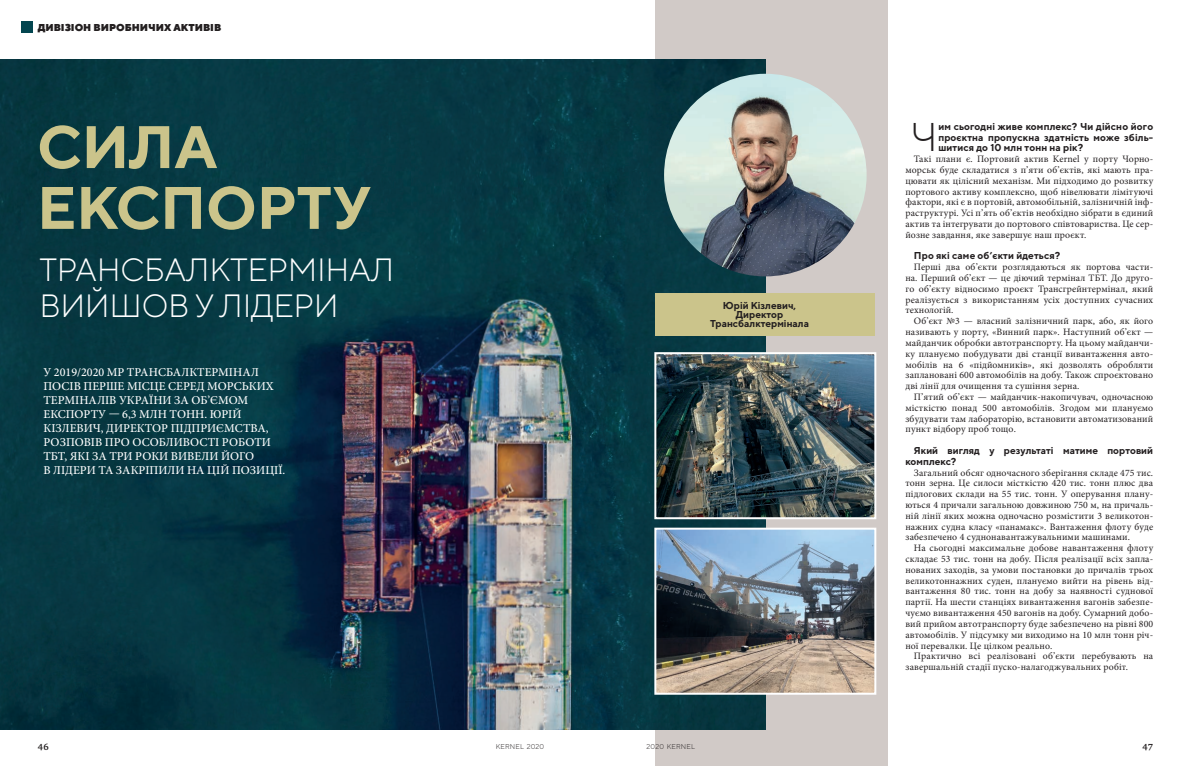
<style>
.page{position:relative;width:1191px;height:766px;background:#fff}
.page>*{position:absolute;margin:0;border:0;box-sizing:border-box;transform-origin:0 0}
.SuperSmall_text{font:700 59.8px "TT Norms";letter-spacing:-.01em;color:#cbc48b}
.Body_text{font:300 40px "TT Norms";color:#231f20}
.SuperSmall_text-2{font:300 32.2px/36px "TT Norms";letter-spacing:-.01em;color:#fff}
.Body_text-2{font:500 12px/14px "Minion Pro";color:#fff}
.Body_text-3{font:700 10px/10.8px "TT Norms";letter-spacing:.01em;color:#231f20;text-align:justify}
.SuperSmall_text-3{font:700 10px "TT Norms";color:#231f20}
.t1{font:900 10px "TT Norms";color:#231f20}
.Body_text-4{font:9.8px/10.8px "Minion Pro";letter-spacing:.01em;color:#231f20;text-align:justify}
.t2{font:700 9px "Charter C";color:#231f20}
.t3{font:300 7px "TT Norms";letter-spacing:.02em;color:#231f20}
</style>
<div class="page">
<div style="left:655px;top:0;width:232px;height:765px;background:#d1cac7"></div>
<img style="left:0;top:60px;width:765px;height:669px">
<img style="left:664px;top:74px;width:202px;height:202px;border-radius:101px">
<div style="left:655px;top:293px;width:220px;height:43px;background:#cbc48b"></div>
<img style="left:657px;top:355px;width:216px;height:161px">
<div style="left:654px;top:352px;width:222px;height:167px;border:2px solid #fff"></div>
<img style="left:657px;top:530px;width:216px;height:161px">
<div style="left:654px;top:527px;width:222px;height:167px;border:2px solid #fff"></div>
<div style="left:21px;top:21px;width:12px;height:12px;background:#034650"></div>
<p class="t1" style="left:38px;top:21px;width:185px">ДИВІЗІОН ВИРОБНИЧИХ АКТИВІВ</p>
<p class="SuperSmall_text" style="left:37px;top:109px;width:182px">СИЛА</p>
<p class="SuperSmall_text" style="left:37px;top:170px;width:335px">ЕКСПОРТУ</p>
<p class="SuperSmall_text-2" style="left:39px;top:250px;width:356px">ТРАНСБАЛКТЕРМІНАЛ<br>ВИЙШОВ У ЛІДЕРИ</p>
<p class="Body_text-2" style="left:44px;top:365px;width:243px">У 2019/2020 МР ТРАНСБАЛКТЕРМІНАЛ<br>ПОСІВ ПЕРШЕ МІСЦЕ СЕРЕД МОРСЬКИХ<br>ТЕРМІНАЛІВ УКРАЇНИ ЗА ОБ’ЄМОМ<br>ЕКСПОРТУ — 6,3 МЛН ТОНН. ЮРІЙ<br>КІЗЛЕВИЧ, ДИРЕКТОР ПІДПРИЄМСТВА,<br>РОЗПОВІВ ПРО ОСОБЛИВОСТІ РОБОТИ<br>ТБТ, ЯКІ ЗА ТРИ РОКИ ВИВЕЛИ ЙОГО<br>В ЛІДЕРИ ТА ЗАКРІПИЛИ НА ЦІЙ ПОЗИЦІЇ.</p>
<p class="Body_text-3" style="left:723px;top:299px;width:75px">Юрій Кізлевич,</p>
<p class="SuperSmall_text-3" style="left:736px;top:308px;width:49px">Директор</p>
<p class="SuperSmall_text-3" style="left:710px;top:317px;width:100px">Трансбалктермінала</p>
<p class="Body_text" style="left:910px;top:113px;width:30px">Ч</p>
<p class="Body_text-3" style="left:938px;top:120px;width:216px">им сьогодні живе комплекс? Чи дійсно його проєктна пропускна здатність може збіль&shy;шитися до 10 млн тонн на рік?</p>
<p class="Body_text-4" style="left:905px;top:154px;width:249px;text-indent:9px">Такі плани є. Портовий актив Kernel у порту Чорно&shy;морськ буде складатися з п’яти об’єктів, які мають пра&shy;цювати як цілісний механізм. Ми підходимо до розвитку портового активу комплексно, щоб нівелювати лімітуючі фактори, які є в портовій, автомобільній, залізничній інф&shy;раструктурі. Усі п’ять об’єктів необхідно зібрати в єдиний актив та інтегрувати до портового співтовариства. Це сер&shy;йозне завдання, яке завершує наш проєкт.</p>
<p class="Body_text-3" style="left:914px;top:250px;width:148px">Про які саме об’єкти йдеться?</p>
<p class="Body_text-4" style="left:905px;top:262px;width:249px;text-indent:9px">Перші два об’єкти розглядаються як портова части&shy;на. Перший об’єкт — це діючий термінал ТБТ. До друго&shy;го об’єкту відносимо проєкт Трансгрейнтермінал, який реалізується з використанням усіх доступних сучасних технологій.</p>
<p class="Body_text-4" style="left:905px;top:316px;width:249px;text-indent:9px">Об’єкт №3 — власний залізничний парк, або, як його називають у порту, «Винний парк». Наступний об’єкт — майданчик обробки автотранспорту. На цьому майданчи&shy;ку плануємо побудувати дві станції вивантаження авто&shy;мобілів на 6 «підйомників», які дозволять обробляти заплановані 600 автомобілів на добу. Також спроєктовано дві лінії для очищення та сушіння зерна.</p>
<p class="Body_text-4" style="left:905px;top:391px;width:249px;text-indent:9px">П’ятий об’єкт — майданчик-накопичувач, одночасною місткістю понад 500 автомобілів. Згодом ми плануємо збудувати там лабораторію, встановити автоматизований пункт відбору проб тощо.</p>
<p class="Body_text-3" style="left:905px;top:444px;width:249px;text-indent:8px">Який вигляд у результаті матиме портовий комплекс?</p>
<p class="Body_text-4" style="left:905px;top:467px;width:249px;text-indent:9px">Загальний обсяг одночасного зберігання складе 475 тис. тонн зерна. Це силоси місткістю 420 тис. тонн плюс два підлогових склади на 55 тис. тонн. У оперування плану&shy;ються 4 причали загальною довжиною 750 м, на причаль&shy;ній лінії яких можна одночасно розмістити 3 великотон&shy;нажних судна класу «панамакс». Вантаження флоту буде забезпечено 4 суднонавантажувальними машинами.</p>
<p class="Body_text-4" style="left:905px;top:542px;width:249px;text-indent:9px">На сьогодні максимальне добове навантаження флоту складає 53 тис. тонн на добу. Після реалізації всіх запла&shy;нованих заходів, за умови постановки до причалів трьох великотоннажних суден, плануємо вийти на рівень від&shy;вантаження 80 тис. тонн на добу за наявності суднової партії. На шести станціях вивантаження вагонів забезпе&shy;чуємо вивантаження 450 вагонів на добу. Сумарний добо&shy;вий прийом автотранспорту буде забезпечено на рівні 800 автомобілів. У підсумку ми виходимо на 10 млн тонн річ&shy;ної перевалки. Це цілком реально.</p>
<p class="Body_text-4" style="left:905px;top:650px;width:249px;text-indent:9px">Практично всі реалізовані об’єкти перебувають на завершальній стадії пуско-налагоджувальних робіт.</p>
<p class="t2" style="left:38px;top:741px;width:13px">46</p>
<p class="t3" style="left:496px;top:741px;width:50px">KERNEL 2020</p>
<p class="t3" style="left:646px;top:741px;width:50px">2020 KERNEL</p>
<p class="t2" style="left:1142px;top:741px;width:12px">47</p>
</div>
